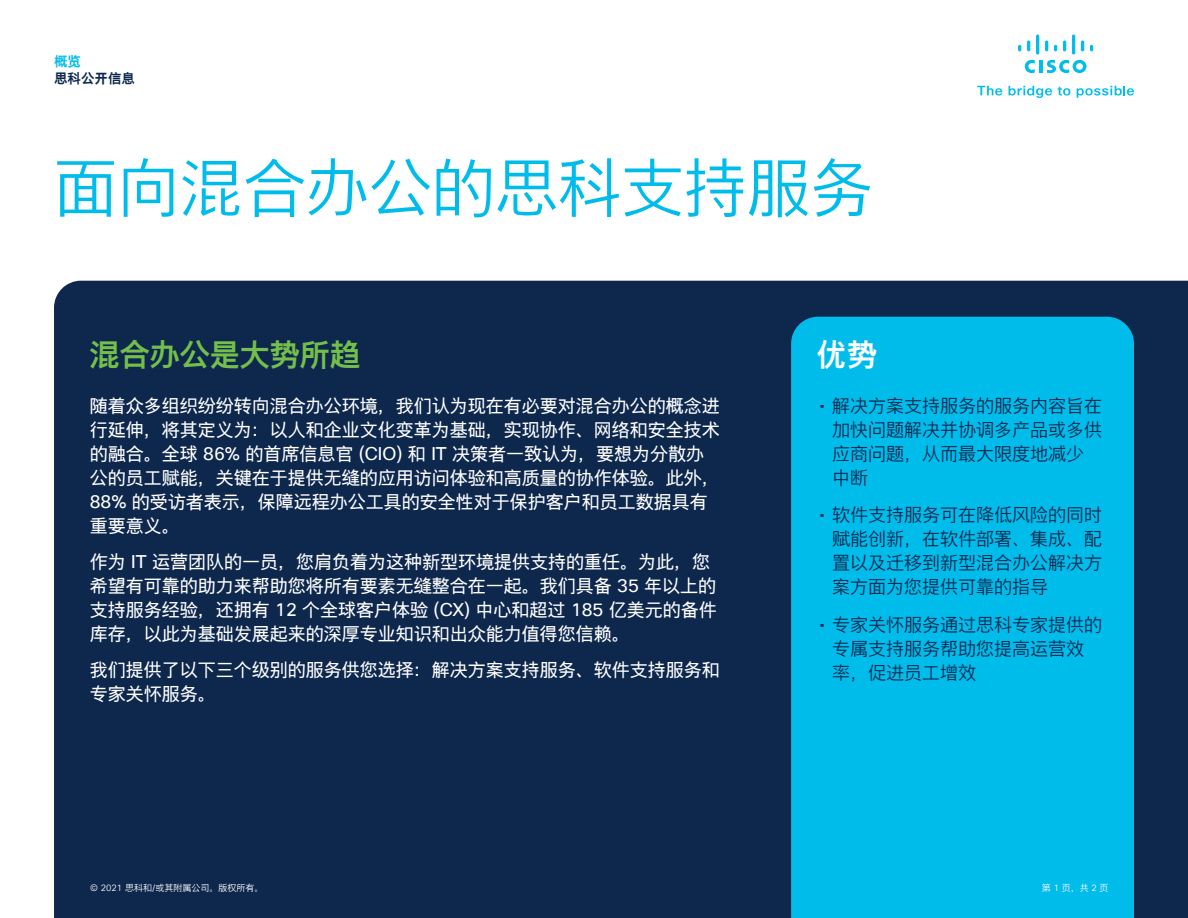
<style>
.page{position:relative;width:1188px;height:918px;background:#fff}
.page>*{position:absolute;margin:0;border:0;box-sizing:border-box;transform-origin:0 0}
.Title_Headline{font:63px "Cisco Sans CHS Light";color:#00bceb}
.Intro_Heading-Green{font:30px "Cisco Sans CHS Medium";color:#74bf4b}
.Sidebar_Heading_Whit{font:30px "Cisco Sans CHS Medium";color:#fff}
.Intro-body-white{font:18px/24px "Cisco Sans CHS";color:#fff}
.t1{font:18px/24px "Cisco Sans CHS Light";color:#0d274d}
.t2{font:13.5px "Cisco Sans CHS Bold";color:#0d274d}
.t3{font:13.5px "Cisco Sans CHS Bold";color:#00bceb}
.Footer_white{font:9px "Cisco Sans CHS Light";color:#fff}
.s1{font-family:"Cisco Sans TT"}
.s2{font-family:"Cisco Sans TT Light"}
</style>
<div class="page">
<svg style="left:977px;top:86px;width:25px;height:10px"></svg>
<svg style="left:1009px;top:86px;width:43px;height:12px"></svg>
<svg style="left:1058px;top:87px;width:12px;height:9px"></svg>
<svg style="left:1077px;top:86px;width:57px;height:12px"></svg>
<hr style="left:1039px;top:60px;width:4px;height:13px;background:#00bdeb">
<svg style="left:1025px;top:60px;width:10px;height:13px"></svg>
<svg style="left:1047px;top:60px;width:39px;height:13px"></svg>
<svg style="left:1018px;top:45px;width:3px;height:6px"></svg>
<svg style="left:1027px;top:40px;width:3px;height:11px"></svg>
<hr style="left:1036px;top:35px;width:3px;height:20px;background:#00bdeb;border-radius:2px">
<svg style="left:1045px;top:40px;width:3px;height:11px"></svg>
<svg style="left:1054px;top:45px;width:3px;height:6px"></svg>
<svg style="left:1063px;top:40px;width:3px;height:11px"></svg>
<hr style="left:1072px;top:35px;width:3px;height:20px;background:#00bdeb;border-radius:2px">
<svg style="left:1081px;top:40px;width:3px;height:11px"></svg>
<svg style="left:1090px;top:45px;width:3px;height:6px"></svg>
<div style="left:54px;top:281px;width:1134px;height:637px;background:#0d274d"></div>
<div style="left:791px;top:317px;width:343px;height:601px;background:#00bceb"></div>
<p class="t3" style="left:54px;top:52px;width:28px">概览</p>
<p class="t2" style="left:54px;top:69px;width:82px">思科公开信息</p>
<p class="Title_Headline" style="left:54px;top:148px;width:821px">面向混合办公的思科支持服务</p>
<p class="Intro_Heading-Green" style="left:90px;top:335px;width:272px">混合办公是大势所趋</p>
<p class="Intro-body-white" style="left:90px;top:394px;width:632px">随着众多组织纷纷转向混合办公环境，我们认为现在有必要对混合办公的概念进行延伸，将其定义为：以人和企业文化变革为基础，实现协作、网络和安全技术的融合。全球 <span class="s1">86%</span> 的首席信息官 <span class="s1">(CIO)</span> 和 <span class="s1">IT</span> 决策者一致认为，要想为分散办公的员工赋能，关键在于提供无缝的应用访问体验和高质量的协作体验。此外，<span class="s1">88%</span> 的受访者表示，保障远程办公工具的安全性对于保护客户和员工数据具有重要意义。</p>
<p class="Intro-body-white" style="left:90px;top:550px;width:629px">作为 <span class="s1">IT</span> 运营团队的一员，您肩负着为这种新型环境提供支持的重任。为此，您希望有可靠的助力来帮助您将所有要素无缝整合在一起。我们具备 <span class="s1">35</span> 年以上的支持服务经验，还拥有 <span class="s1">12</span> 个全球客户体验 <span class="s1">(CX)</span> 中心和超过 <span class="s1">185</span> 亿美元的备件库存，以此为基础发展起来的深厚专业知识和出众能力值得您信赖。</p>
<p class="Intro-body-white" style="left:90px;top:658px;width:632px">我们提供了以下三个级别的服务供您选择：解决方案支持服务、软件支持服务和专家关怀服务。</p>
<p class="Sidebar_Heading_Whit" style="left:817px;top:335px;width:61px">优势</p>
<p class="t1" style="left:832px;top:393px;width:271px;text-indent:-13px"><span class="s1">•</span> 解决方案支持服务的服务内容旨在加快问题解决并协调多产品或多供应商问题，从而最大限度地减少中断</p>
<p class="t1" style="left:832px;top:503px;width:271px;text-align:justify;text-indent:-13px"><span class="s1">•</span> 软件支持服务可在降低风险的同时赋能创新，在软件部署、集成、配置以及迁移到新型混合办公解决方案方面为您提供可靠的指导</p>
<p class="t1" style="left:832px;top:612px;width:271px;text-indent:-13px"><span class="s1">•</span> 专家关怀服务通过思科专家提供的专属支持服务帮助您提高运营效率，促进员工增效</p>
<p class="Footer_white" style="left:90px;top:882px;width:175px"><span class="s2">© 2021</span> 思科和<span class="s2">/</span>或其附属公司。版权所有。</p>
<p class="Footer_white" style="left:1042px;top:882px;width:68px">第 <span class="s2">1</span> 页，共 <span class="s2">2</span> 页</p>
</div>
